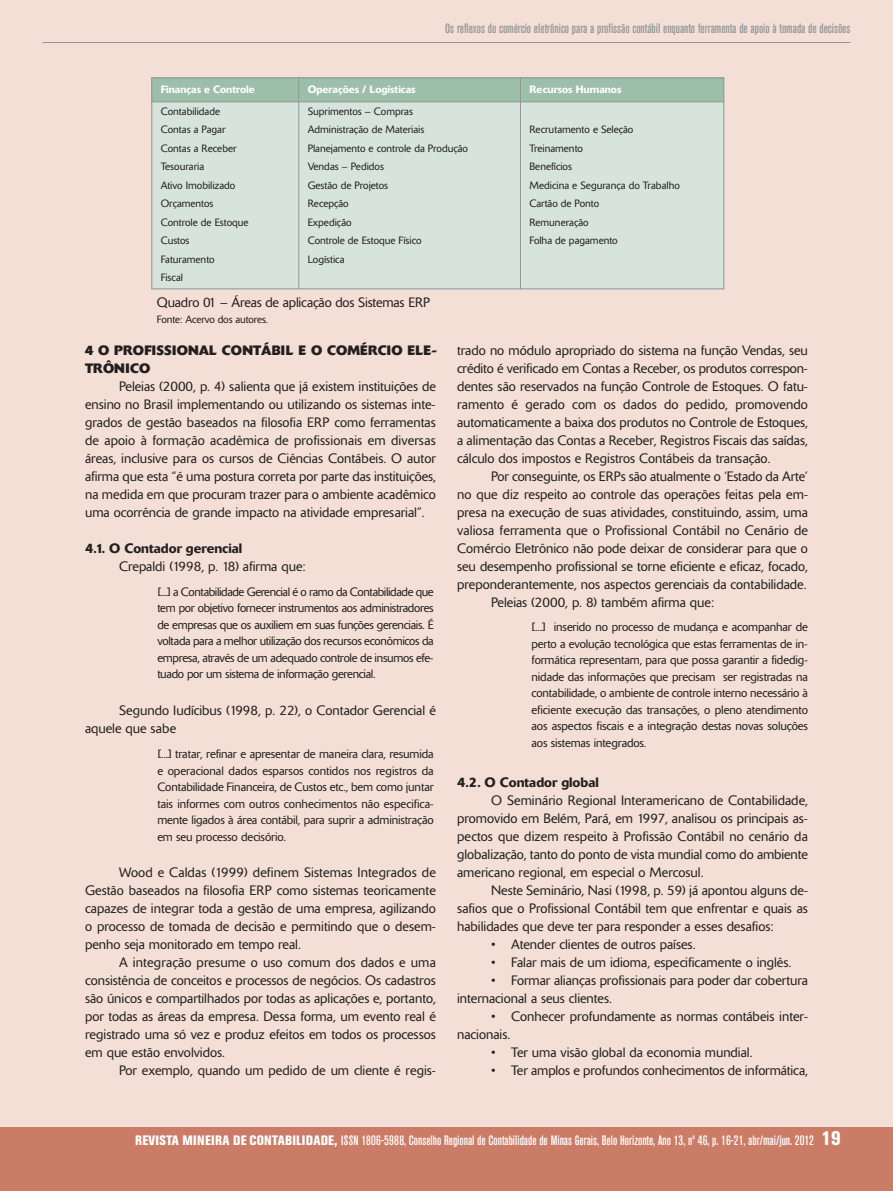
<style>
.page{position:relative;width:893px;height:1191px;background:#f3dfd5}
.page>*{position:absolute;margin:0;border:0;box-sizing:border-box;transform-origin:0 0}
.t1{font:300 13.5px/18px "Delta";color:#231f20;text-align:justify}
.t2{font:500 condensed 13.5px "Akzidenz Grotesk BE";color:#fff}
.t3{font:500 condensed 13.5px "Akzidenz Grotesk BE";color:#939598}
.t4{font:700 13.5px/18px "Delta";color:#231f20}
.t5{font:500 13.5px "Delta";color:#231f20}
.t6{font:300 12px/16.5px "Delta";letter-spacing:-.01em;color:#231f20;text-align:justify}
.t7{font:300 10.5px/18.5px "Delta";color:#231f20}
.t8{font:500 10.5px "Delta";color:#fff}
.s1{font-weight:800}
.s2{font-weight:800;font-size:19.5px}
</style>
<div class="page">
<div style="left:0;top:1127px;width:893px;height:64px;background:#cb7c67"></div>
<hr style="left:43px;top:42px;width:807px;height:1px;background:#939598">
<div style="left:151px;top:78px;width:148px;height:24px;background:#9dbfaa"></div>
<div style="left:299px;top:78px;width:221px;height:24px;background:#9dbfaa"></div>
<div style="left:520px;top:78px;width:204px;height:24px;background:#9dbfaa"></div>
<div style="left:151px;top:102px;width:148px;height:187px;background:#d7e4db"></div>
<div style="left:299px;top:102px;width:221px;height:187px;background:#d7e4db"></div>
<div style="left:520px;top:102px;width:204px;height:187px;background:#d7e4db"></div>
<hr style="left:151px;top:78px;width:1px;height:211px;background:#939598">
<hr style="left:298px;top:78px;width:1px;height:211px;background:#939598">
<hr style="left:520px;top:78px;width:1px;height:211px;background:#939598">
<hr style="left:723px;top:78px;width:1px;height:211px;background:#939598">
<hr style="left:151px;top:78px;width:573px;height:1px;background:#939598">
<hr style="left:151px;top:101px;width:573px;height:1px;background:#939598">
<hr style="left:151px;top:288px;width:573px;height:1px;background:#939598">
<p class="t3" style="left:445px;top:23px;width:407px">Os reflexos do comércio eletrônico para a profissão contábil enquanto ferramenta de apoio à tomada de decisões</p>
<p class="t8" style="left:161px;top:85px;width:96px">Finanças e Controle</p>
<p class="t8" style="left:308px;top:85px;width:109px">Operações / Logísticas</p>
<p class="t8" style="left:529px;top:85px;width:93px">Recursos Humanos</p>
<p class="t7" style="left:161px;top:103px;width:89px">Contabilidade<br>Contas a Pagar<br>Contas a Receber<br>Tesouraria<br>Ativo Imobilizado<br>Orçamentos<br>Controle de Estoque<br>Custos<br>Faturamento<br>Fiscal</p>
<p class="t7" style="left:308px;top:103px;width:162px">Suprimentos – Compras<br>Administração de Materiais<br>Planejamento e controle da Produção<br>Vendas – Pedidos<br>Gestão de Projetos<br>Recepção<br>Expedição<br>Controle de Estoque Físico<br>Logística</p>
<p class="t7" style="left:529px;top:121px;width:152px">Recrutamento e Seleção<br>Treinamento<br>Benefícios<br>Medicina e Segurança do Trabalho<br>Cartão de Ponto<br>Remuneração<br>Folha de pagamento</p>
<p class="t1" style="left:157px;top:294px;width:275px">Quadro 01 – Áreas de aplicação dos Sistemas ERP</p>
<p class="t7" style="left:157px;top:311px;width:113px">Fonte: Acervo dos autores.</p>
<p class="t4" style="left:85px;top:342px;width:353px">4 O PROFISSIONAL CONTÁBIL E O COMÉRCIO ELE-<br>TRÔNICO</p>
<p class="t1" style="left:85px;top:378px;width:352px;text-indent:34px">Peleias (2000, p. 4) salienta que já existem instituições de ensino no Brasil implementando ou utilizando os sistemas inte&shy;grados de gestão baseados na filosofia ERP como ferramentas de apoio à formação acadêmica de profissionais em diversas áreas, inclusive para os cursos de Ciências Contábeis. O autor afirma que esta “é uma postura correta por parte das instituições, na medida em que procuram trazer para o ambiente acadêmico uma ocorrência de grande impacto na atividade empresarial”.</p>
<p class="t5" style="left:85px;top:543px;width:159px">4.1. O Contador gerencial</p>
<p class="t1" style="left:119px;top:558px;width:188px">Crepaldi (1998, p. 18) afirma que:</p>
<p class="t6" style="left:157px;top:584px;width:278px">[...] a Contabilidade Gerencial é o ramo da Contabilidade que tem por objetivo fornecer instrumentos aos administradores de empresas que os auxiliem em suas funções gerenciais. É voltada para a melhor utilização dos recursos econômicos da empresa, através de um adequado controle de insumos efe&shy;tuado por um sistema de informação gerencial.</p>
<p class="t1" style="left:85px;top:702px;width:352px;text-indent:34px">Segundo Iudícibus (1998, p. 22), o Contador Gerencial é aquele que sabe</p>
<p class="t6" style="left:157px;top:747px;width:278px">[...] tratar, refinar e apresentar de maneira clara, resumida e operacional dados esparsos contidos nos registros da Contabilidade Financeira, de Custos etc., bem como juntar tais informes com outros conhecimentos não especifica&shy;mente ligados à área contábil, para suprir a administração em seu processo decisório.</p>
<p class="t1" style="left:85px;top:864px;width:352px;text-indent:34px">Wood e Caldas (1999) definem Sistemas Integrados de Gestão baseados na filosofia ERP como sistemas teoricamente capazes de integrar toda a gestão de uma empresa, agilizando o processo de tomada de decisão e permitindo que o desem&shy;penho seja monitorado em tempo real.</p>
<p class="t1" style="left:85px;top:954px;width:352px;text-indent:34px">A integração presume o uso comum dos dados e uma consistência de conceitos e processos de negócios. Os cadastros são únicos e compartilhados por todas as aplicações e, portanto, por todas as áreas da empresa. Dessa forma, um evento real é registrado uma só vez e produz efeitos em todos os processos em que estão envolvidos.</p>
<p class="t1" style="left:119px;top:1062px;width:318px">Por exemplo, quando um pedido de um cliente é regis-</p>
<p class="t1" style="left:457px;top:342px;width:352px">trado no módulo apropriado do sistema na função Vendas, seu crédito é verificado em Contas a Receber, os produtos correspon&shy;dentes são reservados na função Controle de Estoques. O fatu&shy;ramento é gerado com os dados do pedido, promovendo automaticamente a baixa dos produtos no Controle de Estoques, a alimentação das Contas a Receber, Registros Fiscais das saídas, cálculo dos impostos e Registros Contábeis da transação.</p>
<p class="t1" style="left:491px;top:468px;width:318px">Por conseguinte, os ERPs são atualmente o ‘Estado da Arte’</p>
<p class="t1" style="left:457px;top:486px;width:352px">no que diz respeito ao controle das operações feitas pela em-</p>
<p class="t1" style="left:457px;top:504px;width:352px">presa na execução de suas atividades, constituindo, assim, uma</p>
<p class="t1" style="left:457px;top:522px;width:352px">valiosa ferramenta que o Profissional Contábil no Cenário de</p>
<p class="t1" style="left:457px;top:540px;width:352px">Comércio Eletrônico não pode deixar de considerar para que o</p>
<p class="t1" style="left:457px;top:558px;width:352px">seu desempenho profissional se torne eficiente e eficaz, focado,</p>
<p class="t1" style="left:457px;top:576px;width:351px">preponderantemente, nos aspectos gerenciais da contabilidade.</p>
<p class="t1" style="left:491px;top:594px;width:225px">Peleias (2000, p. 8) também afirma que:</p>
<p class="t6" style="left:531px;top:620px;width:278px">[...] inserido no processo de mudança e acompanhar de perto a evolução tecnológica que estas ferramentas de in&shy;formática representam, para que possa garantir a fidedig&shy;nidade das informações que precisam ser registradas na contabilidade, o ambiente de controle interno necessário à eficiente execução das transações, o pleno atendimento aos aspectos fiscais e a integração destas novas soluções aos sistemas integrados.</p>
<p class="t5" style="left:457px;top:777px;width:143px">4.2. O Contador global</p>
<p class="t1" style="left:457px;top:792px;width:352px;text-indent:34px">O Seminário Regional Interamericano de Contabilidade, promovido em Belém, Pará, em 1997, analisou os principais as&shy;pectos que dizem respeito à Profissão Contábil no cenário da globalização, tanto do ponto de vista mundial como do ambiente americano regional, em especial o Mercosul.</p>
<p class="t1" style="left:457px;top:882px;width:352px;text-indent:34px">Neste Seminário, Nasi (1998, p. 59) já apontou alguns de&shy;safios que o Profissional Contábil tem que enfrentar e quais as habilidades que deve ter para responder a esses desafios:</p>
<p class="t1" style="left:491px;top:936px;width:206px">• Atender clientes de outros países.</p>
<p class="t1" style="left:491px;top:954px;width:302px">• Falar mais de um idioma, especificamente o inglês.</p>
<p class="t1" style="left:457px;top:972px;width:352px;text-indent:34px">• Formar alianças profissionais para poder dar cobertura internacional a seus clientes.</p>
<p class="t1" style="left:457px;top:1008px;width:352px;text-indent:34px">• Conhecer profundamente as normas contábeis inter&shy;nacionais.</p>
<p class="t1" style="left:491px;top:1044px;width:263px">• Ter uma visão global da economia mundial.</p>
<p class="t1" style="left:491px;top:1062px;width:318px">• Ter amplos e profundos conhecimentos de informática,</p>
<p class="t2" style="left:135px;top:1135px;width:707px"><span class="s1">REVISTA MINEIRA DE CONTABILIDADE,</span> ISSN 1806-5988, Conselho Regional de Contabilidade de Minas Gerais, Belo Horizonte, Ano 13, nº 46, p. 16-21, abr/mai/jun. 2012 <span class="s2">19</span></p>
</div>
